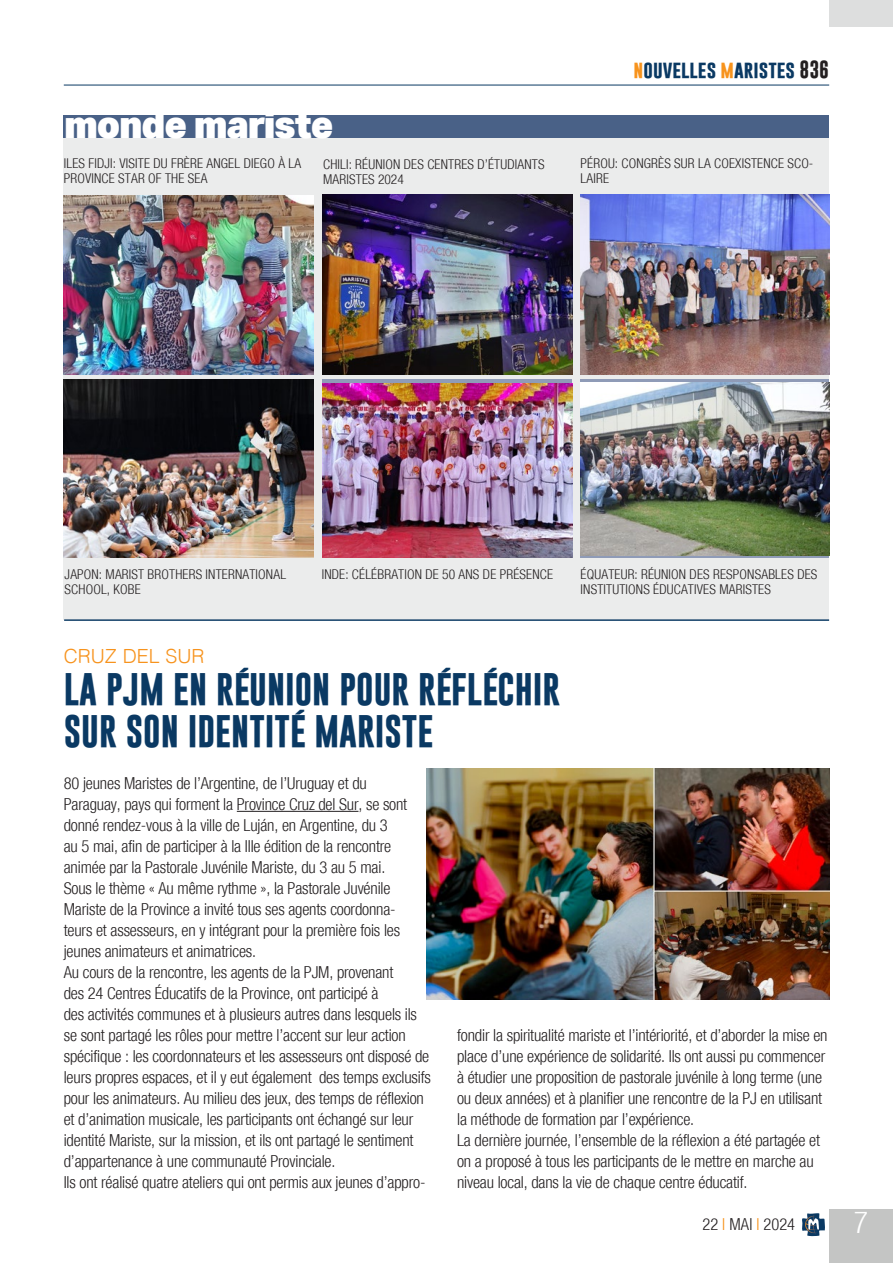
<style>
.page{position:relative;width:893px;height:1263px;background:#fff}
.page>*{position:absolute;margin:0;border:0;box-sizing:border-box;transform-origin:0 0}
.Titolo{font:900 37.5px "Aktiv Grotesk";letter-spacing:-.03em;color:#fff}
.Titolo-2{font:700 33px "Gobold";color:#0a3963}
.t1{font:300 condensed 30px "Helvetica Neue";color:#fff}
.Titolo-3{font:300 19.5px "Helvetica";color:#f7931d}
.t2{font:700 18px "Gobold";color:#0a3963}
.Testo_normal{font:300 condensed 16.5px/21px "Helvetica Neue";letter-spacing:-.01em;color:#231f20}
.DidacaliaFotos{font:300 condensed 13.5px/15px "Helvetica Neue";letter-spacing:.015em;color:#231f20}
.s1{color:#f7931d}
.s2{color:#231f20}
</style>
<div class="page">
<div style="left:829px;top:1209px;width:64px;height:54px;background:#c4c5c4"></div>
<hr style="left:64px;top:85px;width:765px;height:1px;background:#0a3963">
<svg style="left:802px;top:1213px;width:23px;height:23px"></svg>
<div style="left:829px;top:0;width:64px;height:27px;background:#dddede"></div>
<div style="left:64px;top:127px;width:765px;height:492px;background:#ebecec"></div>
<img style="left:64px;top:195px;width:250px;height:179px">
<img style="left:323px;top:195px;width:249px;height:180px">
<div style="left:323px;top:379px;width:249px;height:179px;background:#8f9bb7"></div>
<img style="left:323px;top:383px;width:249px;height:175px">
<img style="left:64px;top:379px;width:249px;height:178px">
<img style="left:580px;top:195px;width:249px;height:180px">
<hr style="left:64px;top:619px;width:765px;height:2px;background:#0a3963">
<div style="left:64px;top:115px;width:765px;height:23px;background:#496187"></div>
<svg style="left:580px;top:379px;width:249px;height:179px"></svg>
<img style="left:580px;top:382px;width:249px;height:173px">
<hr style="left:237px;top:811px;width:121px;height:1px;background:#231f20">
<img style="left:426px;top:768px;width:403px;height:232px">
<p class="Titolo" style="left:64px;top:100px;width:271px">monde mariste</p>
<p class="DidacaliaFotos" style="left:64px;top:156px;width:239px">ILES FIDJI: VISITE DU FRÈRE ANGEL DIEGO À LA<br>PROVINCE STAR OF THE SEA</p>
<p class="DidacaliaFotos" style="left:323px;top:156px;width:223px">CHILI: RÉUNION DES CENTRES D’ÉTUDIANTS<br>MARISTES 2024</p>
<p class="t2" style="left:634px;top:57px;width:197px"><span class="s1">n</span>ouvelles <span class="s1">m</span>aristes <span class="s2">836</span></p>
<p class="DidacaliaFotos" style="left:581px;top:155px;width:234px">PÉROU: CONGRÈS SUR LA COEXISTENCE SCO-<br>LAIRE</p>
<p class="DidacaliaFotos" style="left:65px;top:567px;width:223px">JAPON: MARIST BROTHERS INTERNATIONAL<br>SCHOOL, KOBE</p>
<p class="DidacaliaFotos" style="left:322px;top:566px;width:233px">INDE: CÉLÉBRATION DE 50 ANS DE PRÉSENCE</p>
<p class="DidacaliaFotos" style="left:581px;top:567px;width:238px">ÉQUATEUR: RÉUNION DES RESPONSABLES DES<br>INSTITUTIONS ÉDUCATIVES MARISTES</p>
<p class="Titolo-3" style="left:64px;top:639px;width:142px">CRUZ DEL SUR</p>
<p class="Titolo-2" style="left:64px;top:668px;width:498px">LA PJM EN RÉUNION POUR RÉFLÉCHIR</p>
<p class="Titolo-2" style="left:64px;top:710px;width:371px">SUR SON IDENTITÉ MARISTE</p>
<p class="Testo_normal" style="left:64px;top:773px;width:345px">80 jeunes Maristes de l’Argentine, de l’Uruguay et du Paraguay, pays qui forment la Province Cruz del Sur, se sont donné rendez-vous à la ville de Luján, en Argentine, du 3<br>au 5 mai, afin de participer à la IIIe édition de la rencontre animée par la Pastorale Juvénile Mariste, du 3 au 5 mai.<br>Sous le thème « Au même rythme », la Pastorale Juvénile Mariste de la Province a invité tous ses agents coordonna&shy;teurs et assesseurs, en y intégrant pour la première fois les jeunes animateurs et animatrices.</p>
<p class="Testo_normal" style="left:64px;top:962px;width:369px">Au cours de la rencontre, les agents de la PJM, provenant<br>des 24 Centres Éducatifs de la Province, ont participé à<br>des activités communes et à plusieurs autres dans lesquels ils se sont partagé les rôles pour mettre l’accent sur leur action spécifique : les coordonnateurs et les assesseurs ont disposé de leurs propres espaces, et il y eut également des temps exclusifs pour les animateurs. Au milieu des jeux, des temps de réflexion et d’animation musicale, les participants ont échangé sur leur identité Mariste, sur la mission, et ils ont partagé le sentiment d’appartenance à une communauté Provinciale.</p>
<p class="Testo_normal" style="left:64px;top:1172px;width:363px">Ils ont réalisé quatre ateliers qui ont permis aux jeunes d’appro-</p>
<p class="Testo_normal" style="left:457px;top:1025px;width:372px">fondir la spiritualité mariste et l’intériorité, et d’aborder la mise en place d’une expérience de solidarité. Ils ont aussi pu commencer à étudier une proposition de pastorale juvénile à long terme (une ou deux années) et à planifier une rencontre de la PJ en utilisant la méthode de formation par l’expérience.</p>
<p class="Testo_normal" style="left:457px;top:1130px;width:364px">La dernière journée, l’ensemble de la réflexion a été partagée et on a proposé à tous les participants de le mettre en marche au niveau local, dans la vie de chaque centre éducatif.</p>
<p class="Testo_normal" style="left:702px;top:1214px;width:94px">22 <span class="s1">I</span> MAI <span class="s1">I</span> 2024</p>
<h3 class="t1" style="left:854px;top:1205px;width:16px">7</h3>
</div>
